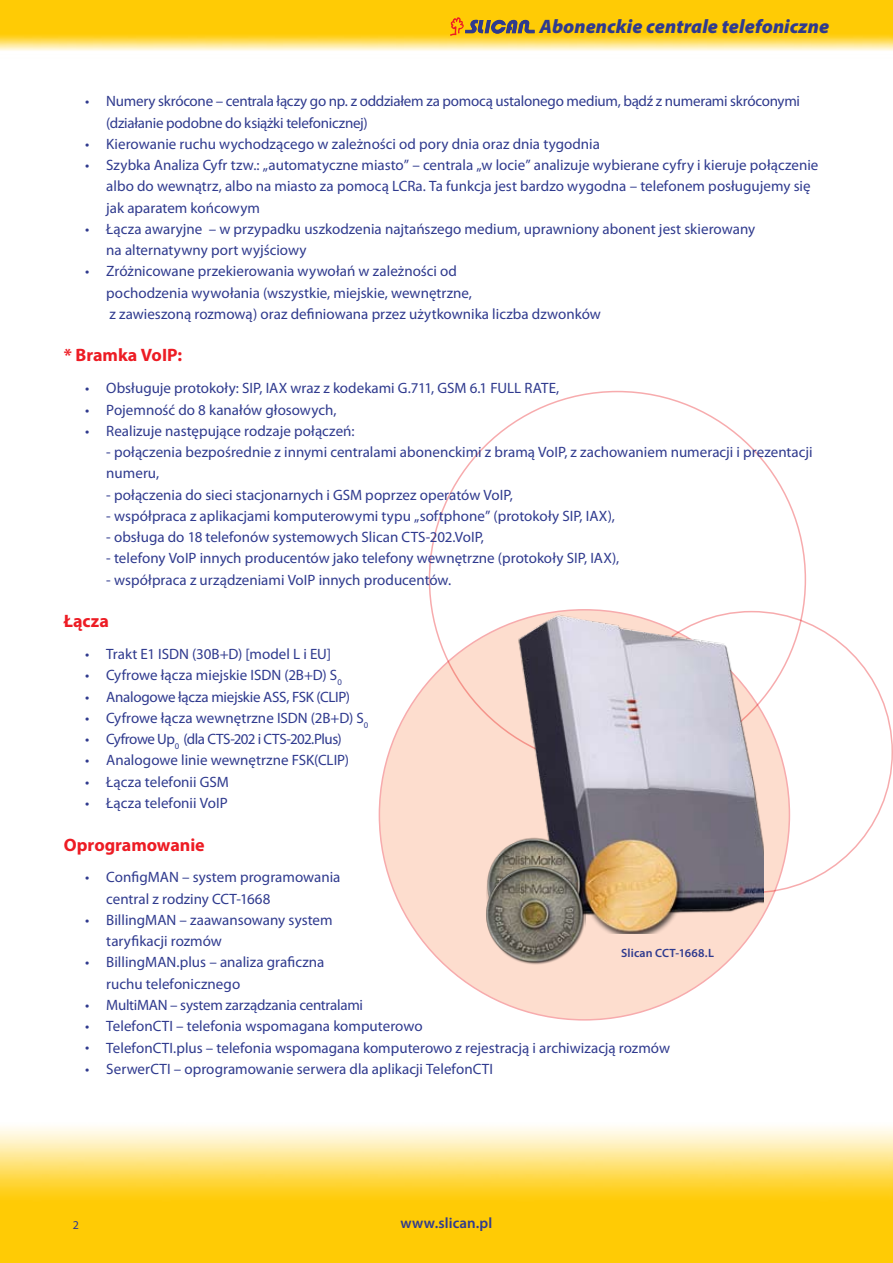
<style>
.page{position:relative;width:893px;height:1263px;background:#fff}
.page>*{position:absolute;margin:0;border:0;box-sizing:border-box;transform-origin:0 0}
.t1{font:italic 900 19.5px "Myriad Pro";color:#2f3a8e}
.t2{font:700 18px "Myriad Pro";color:#ed1c24}
.t3{font:15px/21.3px "Myriad Pro";color:#2f3a8e}
.t4{font:15px "Myriad Pro";letter-spacing:-.02em;color:#2f3a8e}
.t5{font:15px "Myriad Pro";letter-spacing:-.03em;color:#2f3a8e}
.t6{font:600 15px "Myriad Pro";letter-spacing:.005em;color:#2f3a8e}
.t7{font:600 12px "Myriad Pro";letter-spacing:.015em;color:#2f3a8e}
.t8{font:12px "Myriad Pro";color:#2f3a8e}
</style>
<div class="page">
<img style="left:0;top:0;width:893px;height:1263px">
<svg style="left:450px;top:17px;width:85px;height:19px;background:#b58f37"></svg>
<h1 class="t1" style="left:540px;top:14px;width:291px">Abonenckie centrale telefoniczne</h1>
<p class="t3" style="left:106px;top:90px;width:695px;text-indent:-21px">• Numery skrócone – centrala łączy go np. z oddziałem za pomocą ustalonego medium, bądź z numerami skróconymi (działanie podobne do książki telefonicznej)</p>
<p class="t3" style="left:85px;top:133px;width:516px">• Kierowanie ruchu wychodzącego w zależności od pory dnia oraz dnia tygodnia</p>
<p class="t3" style="left:106px;top:154px;width:714px;text-indent:-21px">• Szybka Analiza Cyfr tzw.: „automatyczne miasto” – centrala „w locie” analizuje wybierane cyfry i kieruje połączenie albo do wewnątrz, albo na miasto za pomocą LCRa. Ta funkcja jest bardzo wygodna – telefonem posługujemy się jak aparatem końcowym</p>
<p class="t3" style="left:106px;top:218px;width:650px;text-indent:-21px">• Łącza awaryjne – w przypadku uszkodzenia najtańszego medium, uprawniony abonent jest skierowany na alternatywny port wyjściowy</p>
<p class="t3" style="left:106px;top:260px;width:496px;text-indent:-21px">• Zróżnicowane przekierowania wywołań w zależności od<br>pochodzenia wywołania (wszystkie, miejskie, wewnętrzne,<br>z zawieszoną rozmową) oraz definiowana przez użytkownika liczba dzwonków</p>
<p class="t2" style="left:64px;top:344px;width:120px">* Bramka VoIP:</p>
<p class="t3" style="left:85px;top:377px;width:476px">• Obsługuje protokoły: SIP, IAX wraz z kodekami G.711, GSM 6.1 FULL RATE,</p>
<p class="t3" style="left:85px;top:399px;width:253px">• Pojemność do 8 kanałów głosowych,</p>
<p class="t3" style="left:85px;top:420px;width:271px">• Realizuje następujące rodzaje połączeń:</p>
<p class="t3" style="left:106px;top:441px;width:708px">- połączenia bezpośrednie z innymi centralami abonenckimi z bramą VoIP, z zachowaniem numeracji i prezentacji numeru,</p>
<p class="t3" style="left:106px;top:484px;width:408px">- połączenia do sieci stacjonarnych i GSM poprzez operatów VoIP,</p>
<p class="t3" style="left:106px;top:505px;width:510px">- współpraca z aplikacjami komputerowymi typu „softphone” (protokoły SIP, IAX),</p>
<p class="t3" style="left:106px;top:526px;width:379px">- obsługa do 18 telefonów systemowych Slican CTS-202.VoIP,</p>
<p class="t3" style="left:106px;top:547px;width:514px">- telefony VoIP innych producentów jako telefony wewnętrzne (protokoły SIP, IAX),</p>
<p class="t3" style="left:106px;top:569px;width:346px">- współpraca z urządzeniami VoIP innych producentów.</p>
<p class="t2" style="left:64px;top:609px;width:47px">Łącza</p>
<p class="t3" style="left:85px;top:643px;width:248px">• Trakt E1 ISDN (30B+D) [model L i EU]</p>
<p class="t3" style="left:85px;top:664px;width:258px">• Cyfrowe łącza miejskie ISDN (2B+D) S<sub>0</sub></p>
<p class="t4" style="left:85px;top:687px;width:266px">• Analogowe łącza miejskie ASS, FSK (CLIP)</p>
<p class="t3" style="left:85px;top:707px;width:285px">• Cyfrowe łącza wewnętrzne ISDN (2B+D) S<sub>0</sub></p>
<p class="t5" style="left:85px;top:730px;width:258px">• Cyfrowe Up<sub>0</sub> (dla CTS-202 i CTS-202.Plus)</p>
<p class="t3" style="left:85px;top:749px;width:266px">• Analogowe linie wewnętrzne FSK(CLIP)</p>
<p class="t3" style="left:85px;top:771px;width:145px">• Łącza telefonii GSM</p>
<p class="t3" style="left:85px;top:792px;width:144px">• Łącza telefonii VoIP</p>
<p class="t2" style="left:64px;top:833px;width:143px">Oprogramowanie</p>
<p class="t3" style="left:106px;top:866px;width:236px;text-indent:-21px">• ConfigMAN – system programowania central z rodziny CCT-1668</p>
<p class="t3" style="left:106px;top:909px;width:228px;text-indent:-21px">• BillingMAN – zaawansowany system taryfikacji rozmów</p>
<p class="t3" style="left:106px;top:951px;width:220px;text-indent:-21px">• BillingMAN.plus – analiza graficzna ruchu telefonicznego</p>
<p class="t4" style="left:85px;top:996px;width:279px">• MultiMAN – system zarządzania centralami</p>
<p class="t3" style="left:85px;top:1015px;width:339px">• TelefonCTI – telefonia wspomagana komputerowo</p>
<p class="t3" style="left:85px;top:1036px;width:587px">• TelefonCTI.plus – telefonia wspomagana komputerowo z rejestracją i archiwizacją rozmów</p>
<p class="t3" style="left:85px;top:1058px;width:409px">• SerwerCTI – oprogramowanie serwera dla aplikacji TelefonCTI</p>
<p class="t7" style="left:621px;top:945px;width:94px">Slican CCT-1668.L</p>
<p class="t8" style="left:73px;top:1217px;width:8px">2</p>
<p class="t6" style="left:401px;top:1213px;width:93px">www.slican.pl</p>
</div>
